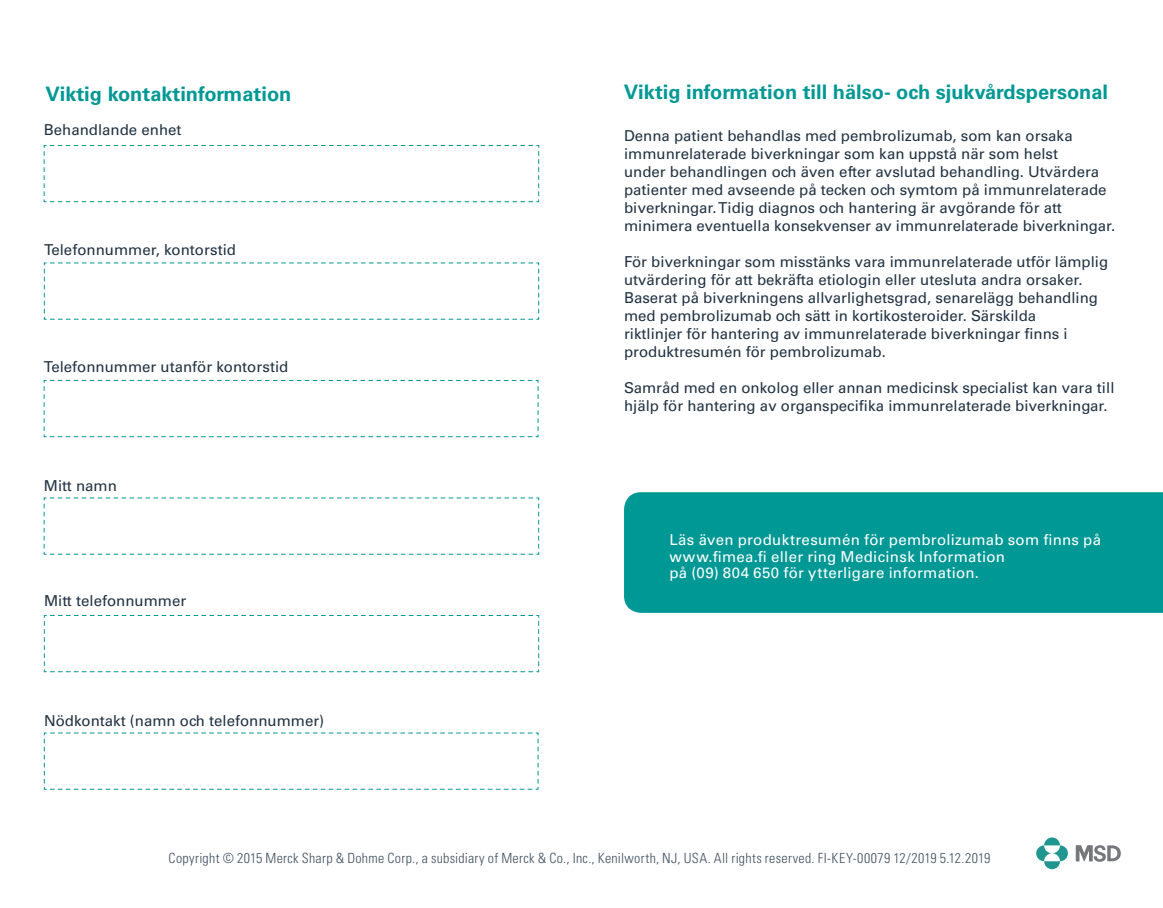
<style>
.page{position:relative;width:1163px;height:908px;background:#fff}
.page>*{position:absolute;margin:0;border:0;box-sizing:border-box;transform-origin:0 0}
.Default{font:700 20px "Univers LT Std";color:#009894}
.Default-2{font:15px/18px "Univers LT Std";color:#213242}
.List_Paragraph{font:15px/16.4px "Univers LT Std";letter-spacing:.02em;color:#fff}
.List_Paragraph-2{font:300 condensed 14px "Univers LT Std";letter-spacing:.025em;color:#41505e}
</style>
<div class="page">
<svg style="left:1044px;top:837px;width:15px;height:8px"></svg>
<svg style="left:1043px;top:860px;width:16px;height:8px"></svg>
<svg style="left:1035px;top:845px;width:16px;height:15px"></svg>
<svg style="left:1052px;top:845px;width:15px;height:15px"></svg>
<svg style="left:1075px;top:845px;width:45px;height:16px"></svg>
<div style="left:624px;top:492px;width:538px;height:120px;background:#009894"></div>
<svg style="left:43px;top:145px;width:496px;height:58px"></svg>
<svg style="left:43px;top:497px;width:496px;height:58px"></svg>
<svg style="left:43px;top:262px;width:496px;height:58px"></svg>
<svg style="left:43px;top:615px;width:496px;height:57px"></svg>
<svg style="left:43px;top:380px;width:496px;height:57px"></svg>
<svg style="left:43px;top:732px;width:496px;height:57px"></svg>
<p class="Default" style="left:45px;top:82px;width:247px">Viktig kontaktinformation</p>
<p class="Default-2" style="left:44px;top:121px;width:139px">Behandlande enhet</p>
<p class="Default-2" style="left:44px;top:241px;width:193px">Telefonnummer, kontorstid</p>
<p class="Default-2" style="left:44px;top:357px;width:246px">Telefonnummer utanför kontorstid</p>
<p class="Default-2" style="left:44px;top:476px;width:74px">Mitt namn</p>
<p class="Default-2" style="left:44px;top:591px;width:144px">Mitt telefonnummer</p>
<p class="Default-2" style="left:44px;top:711px;width:282px">Nödkontakt (namn och telefonnummer)</p>
<p class="Default" style="left:623px;top:80px;width:485px">Viktig information till hälso- och sjukvårdspersonal</p>
<p class="Default-2" style="left:624px;top:126px;width:492px">Denna patient behandlas med pembrolizumab, som kan orsaka immunrelaterade biverkningar som kan uppstå när som helst<br>under behandlingen och även efter avslutad behandling. Utvärdera patienter med avseende på tecken och symtom på immunrelaterade biverkningar. Tidig diagnos och hantering är avgörande för att minimera eventuella konsekvenser av immunrelaterade biverkningar.</p>
<p class="Default-2" style="left:624px;top:252px;width:485px">För biverkningar som misstänks vara immunrelaterade utför lämplig utvärdering för att bekräfta etiologin eller utesluta andra orsaker.<br>Baserat på biverkningens allvarlighetsgrad, senarelägg behandling med pembrolizumab och sätt in kortikosteroider. Särskilda<br>riktlinjer för hantering av immunrelaterade biverkningar finns i produktresumén för pembrolizumab.</p>
<p class="Default-2" style="left:624px;top:378px;width:492px">Samråd med en onkolog eller annan medicinsk specialist kan vara till hjälp för hantering av organspecifika immunrelaterade biverkningar.</p>
<p class="List_Paragraph" style="left:669px;top:531px;width:433px">Läs även produktresumén för pembrolizumab som finns på www.fimea.fi eller ring Medicinsk Information<br>på (09) 804 650 för ytterligare information.</p>
<p class="List_Paragraph-2" style="left:169px;top:848px;width:823px">Copyright © 2015 Merck Sharp &amp; Dohme Corp., a subsidiary of Merck &amp; Co., Inc., Kenilworth, NJ, USA. All rights reserved. FI-KEY-00079 12/2019 5.12.2019</p>
</div>
